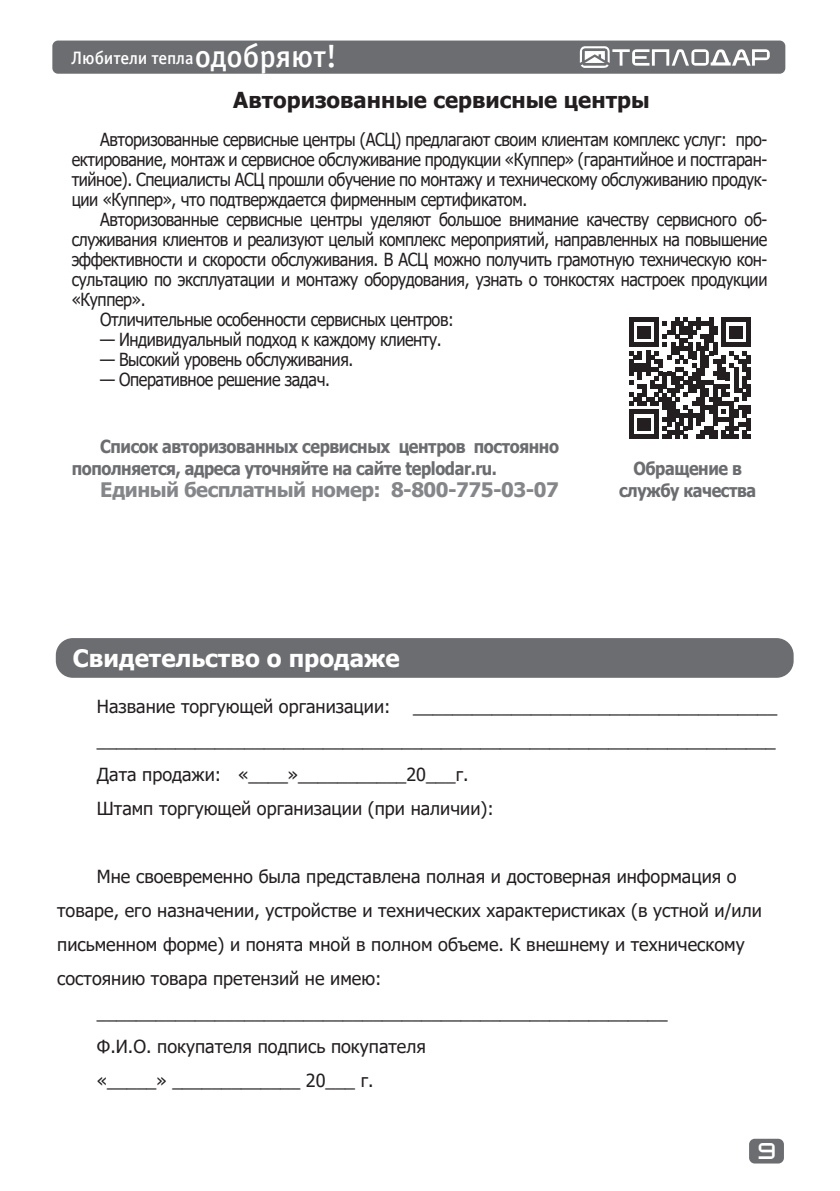
<style>
.page{position:relative;width:840px;height:1191px;background:#fff}
.page>*{position:absolute;margin:0;border:0;box-sizing:border-box;transform-origin:0 0}
.t1{font:700 24px "Tahoma";color:#fff}
.t2{font:700 22px "Tahoma";color:#231f20}
.t3{font:700 20px "Tahoma";letter-spacing:-.025em;color:#848689}
.t4{font:18px/20px "Tahoma";color:#231f20;text-align:justify;scale:.9 1}
.t5{font:18px/34px "Tahoma";color:#231f20}
.t6{font:18px "Tahoma";letter-spacing:-.025em;color:#231f20;scale:.9 1}
.t7{font:700 18px/22px "Tahoma";letter-spacing:-.025em;color:#6c6d70;scale:.9 1}
.t8{font:18px "Officina Sans Medium C";letter-spacing:-.005em;color:#fff}
.t9{font:16px "teplodar";color:#fff}
.s1{font-size:32px}
</style>
<div class="page">
<div style="left:748px;top:1138px;width:35px;height:25px;background:#6c6d70;border-radius:6px"></div>
<div style="left:52px;top:41px;width:732px;height:33px;background:#6c6d70;border-radius:6px"></div>
<svg style="left:579px;top:46px;width:190px;height:22px"></svg>
<div style="left:56px;top:638px;width:737px;height:40px;background:#6c6d70;border-radius:17px"></div>
<svg style="left:629px;top:317px;width:121px;height:122px"></svg>
<p class="t8" style="left:71px;top:48px;width:267px">Любители тепла<span class="s1">одобряют!</span></p>
<p class="t2" style="left:233px;top:84px;width:417px">Авторизованные сервисные центры</p>
<p class="t4" style="left:72px;top:130px;width:774px;text-indent:28px">Авторизованные сервисные центры (АСЦ) предлагают своим клиентам комплекс услуг: про&shy;ектирование, монтаж и сервисное обслуживание продукции «Куппер» (гарантийное и постгаран&shy;тийное). Специалисты АСЦ прошли обучение по монтажу и техническому обслуживанию продук&shy;ции «Куппер», что подтверждается фирменным сертификатом.</p>
<p class="t4" style="left:72px;top:210px;width:774px;text-indent:28px">Авторизованные сервисные центры уделяют большое внимание качеству сервисного об&shy;служивания клиентов и реализуют целый комплекс мероприятий, направленных на повышение эффективности и скорости обслуживания. В АСЦ можно получить грамотную техническую кон&shy;сультацию по эксплуатации и монтажу оборудования, узнать о тонкостях настроек продукции «Куппер».</p>
<p class="t6" style="left:100px;top:307px;width:394px">Отличительные особенности сервисных центров:</p>
<p class="t6" style="left:100px;top:327px;width:381px">— Индивидуальный подход к каждому клиенту.</p>
<p class="t6" style="left:100px;top:347px;width:283px">— Высокий уровень обслуживания.</p>
<p class="t6" style="left:100px;top:367px;width:257px">— Оперативное решение задач.</p>
<p class="t7" style="left:72px;top:436px;width:542px;text-indent:28px">Список авторизованных сервисных центров постоянно пополняется, адреса уточняйте на сайте teplodar.ru.</p>
<p class="t3" style="left:100px;top:476px;width:460px">Единый бесплатный номер: 8-800-775-03-07</p>
<p class="t7" style="left:633px;top:458px;width:122px">Обращение в</p>
<p class="t7" style="left:618px;top:480px;width:154px">службу качества</p>
<p class="t1" style="left:73px;top:641px;width:328px">Свидетельство о продаже</p>
<p class="t5" style="left:97px;top:690px;width:295px">Название торгующей организации:</p>
<p class="t5" style="left:413px;top:690px;width:365px">_____________________________________</p>
<p class="t5" style="left:97px;top:724px;width:680px">_____________________________________________________________________</p>
<p class="t5" style="left:97px;top:758px;width:373px">Дата продажи: «____»___________20___г.</p>
<p class="t5" style="left:97px;top:792px;width:398px">Штамп торгующей организации (при наличии):</p>
<p class="t5" style="left:57px;top:860px;width:705px;text-indent:40px">Мне своевременно была представлена полная и достоверная информация о товаре, его назначении, устройстве и технических характеристиках (в устной и/или письменном форме) и понята мной в полном объеме. К внешнему и техническому состоянию товара претензий не имею:</p>
<p class="t5" style="left:97px;top:996px;width:572px">__________________________________________________________</p>
<p class="t5" style="left:97px;top:1030px;width:330px">Ф.И.О. покупателя подпись покупателя</p>
<p class="t5" style="left:97px;top:1064px;width:278px">«_____» _____________ 20___ г.</p>
<p class="t9" style="left:758px;top:1143px;width:18px">9</p>
</div>
